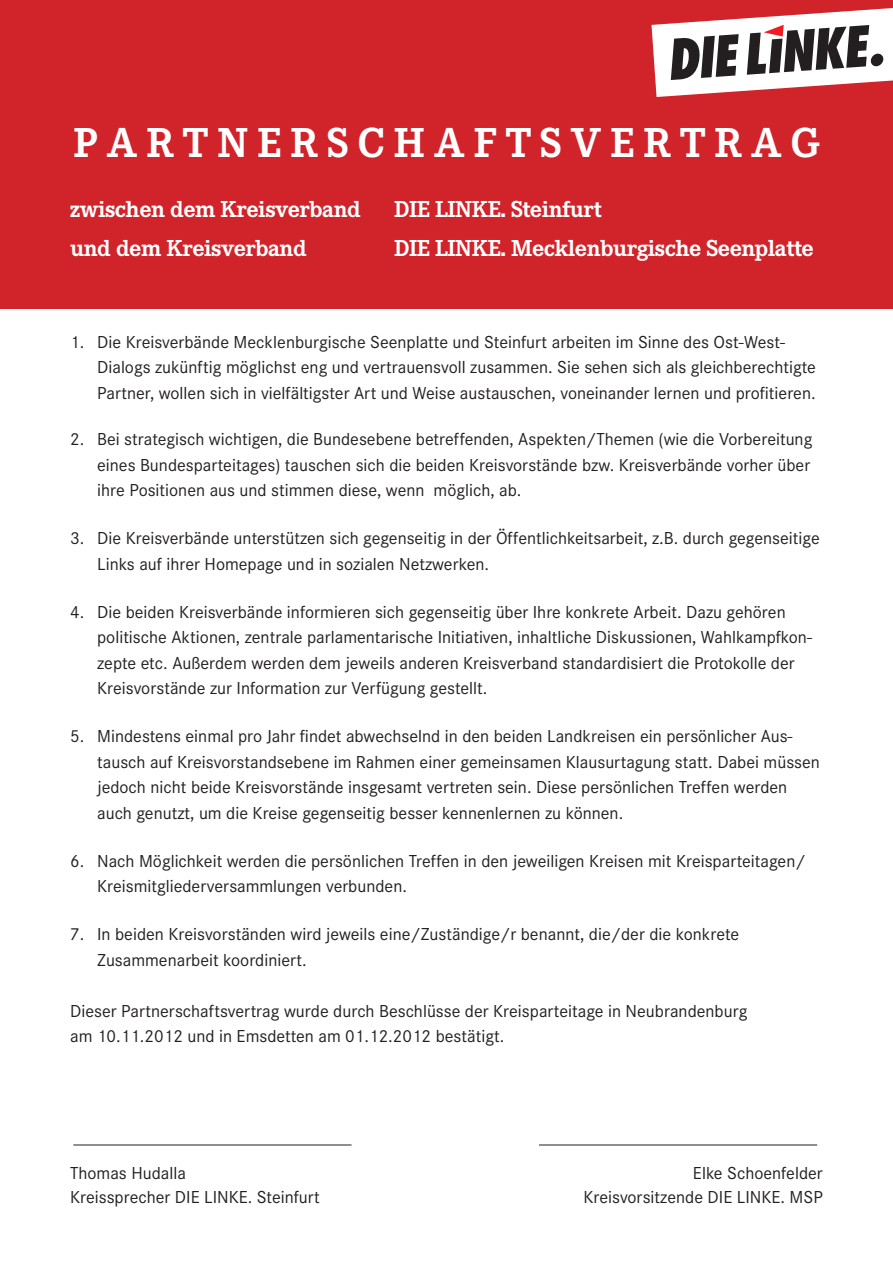
<style>
.page{position:relative;width:893px;height:1263px;background:#fff}
.page>*{position:absolute;margin:0;border:0;box-sizing:border-box;transform-origin:0 0}
.t1{font:700 43.5px "Corporate E";color:#fff}
.t2{font:700 24px "Corporate E";letter-spacing:-.02em;color:#fff}
.t3{font:18px/25.5px "Corporate S";color:#231f20}
</style>
<div class="page">
<div style="left:0;top:0;width:893px;height:309px;background:#d1232a"></div>
<svg style="left:651px;top:8px;width:242px;height:89px"></svg>
<hr style="left:73px;top:1145px;width:278px;height:1px;background:#231f20">
<hr style="left:539px;top:1145px;width:278px;height:1px;background:#231f20">
<h1 class="t1" style="left:73px;top:118px;width:748px">P A R T N E R S C H A F T S V E R T R A G</h1>
<h2 class="t2" style="left:70px;top:195px;width:292px">zwischen dem Kreisverband</h2>
<h2 class="t2" style="left:394px;top:195px;width:209px">DIE LINKE. Steinfurt</h2>
<h2 class="t2" style="left:70px;top:234px;width:238px">und dem Kreisverband</h2>
<h2 class="t2" style="left:394px;top:234px;width:421px">DIE LINKE. Mecklenburgische Seenplatte</h2>
<p class="t3" style="left:97px;top:329px;width:720px;text-indent:-27px">1. Die Kreisverbände Mecklenburgische Seenplatte und Steinfurt arbeiten im Sinne des Ost-West-<br>Dialogs zukünftig möglichst eng und vertrauensvoll zusammen. Sie sehen sich als gleichberechtigte<br>Partner, wollen sich in vielfältigster Art und Weise austauschen, voneinander lernen und profitieren.</p>
<p class="t3" style="left:97px;top:426px;width:717px;text-align:justify;text-indent:-27px">2. Bei strategisch wichtigen, die Bundesebene betreffenden, Aspekten/Themen (wie die Vorbereitung eines Bundesparteitages) tauschen sich die beiden Kreisvorstände bzw. Kreisverbände vorher über ihre Positionen aus und stimmen diese, wenn möglich, ab.</p>
<p class="t3" style="left:97px;top:526px;width:724px;text-indent:-27px">3. Die Kreisverbände unterstützen sich gegenseitig in der Öffentlichkeitsarbeit, z.B. durch gegenseitige<br>Links auf ihrer Homepage und in sozialen Netzwerken.</p>
<p class="t3" style="left:97px;top:599px;width:716px;text-indent:-27px">4. Die beiden Kreisverbände informieren sich gegenseitig über Ihre konkrete Arbeit. Dazu gehören politische Aktionen, zentrale parlamentarische Initiativen, inhaltliche Diskussionen, Wahlkampfkon&shy;zepte etc. Außerdem werden dem jeweils anderen Kreisverband standardisiert die Protokolle der Kreisvorstände zur Information zur Verfügung gestellt.</p>
<p class="t3" style="left:97px;top:724px;width:724px;text-indent:-27px">5. Mindestens einmal pro Jahr findet abwechselnd in den beiden Landkreisen ein persönlicher Aus&shy;tausch auf Kreisvorstandsebene im Rahmen einer gemeinsamen Klausurtagung statt. Dabei müssen jedoch nicht beide Kreisvorstände insgesamt vertreten sein. Diese persönlichen Treffen werden auch genutzt, um die Kreise gegenseitig besser kennenlernen zu können.</p>
<p class="t3" style="left:97px;top:848px;width:710px;text-indent:-27px">6. Nach Möglichkeit werden die persönlichen Treffen in den jeweiligen Kreisen mit Kreisparteitagen/<br>Kreismitgliederversammlungen verbunden.</p>
<p class="t3" style="left:97px;top:922px;width:643px;text-indent:-27px">7. In beiden Kreisvorständen wird jeweils eine/Zuständige/r benannt, die/der die konkrete<br>Zusammenarbeit koordiniert.</p>
<p class="t3" style="left:70px;top:998px;width:679px">Dieser Partnerschaftsvertrag wurde durch Beschlüsse der Kreisparteitage in Neubrandenburg am 10.11.2012 und in Emsdetten am 01.12.2012 bestätigt.</p>
<p class="t3" style="left:70px;top:1160px;width:117px">Thomas Hudalla</p>
<p class="t3" style="left:693px;top:1160px;width:131px">Elke Schoenfelder</p>
<p class="t3" style="left:70px;top:1184px;width:251px">Kreissprecher DIE LINKE. Steinfurt</p>
<p class="t3" style="left:583px;top:1184px;width:241px">Kreisvorsitzende DIE LINKE. MSP</p>
</div>
